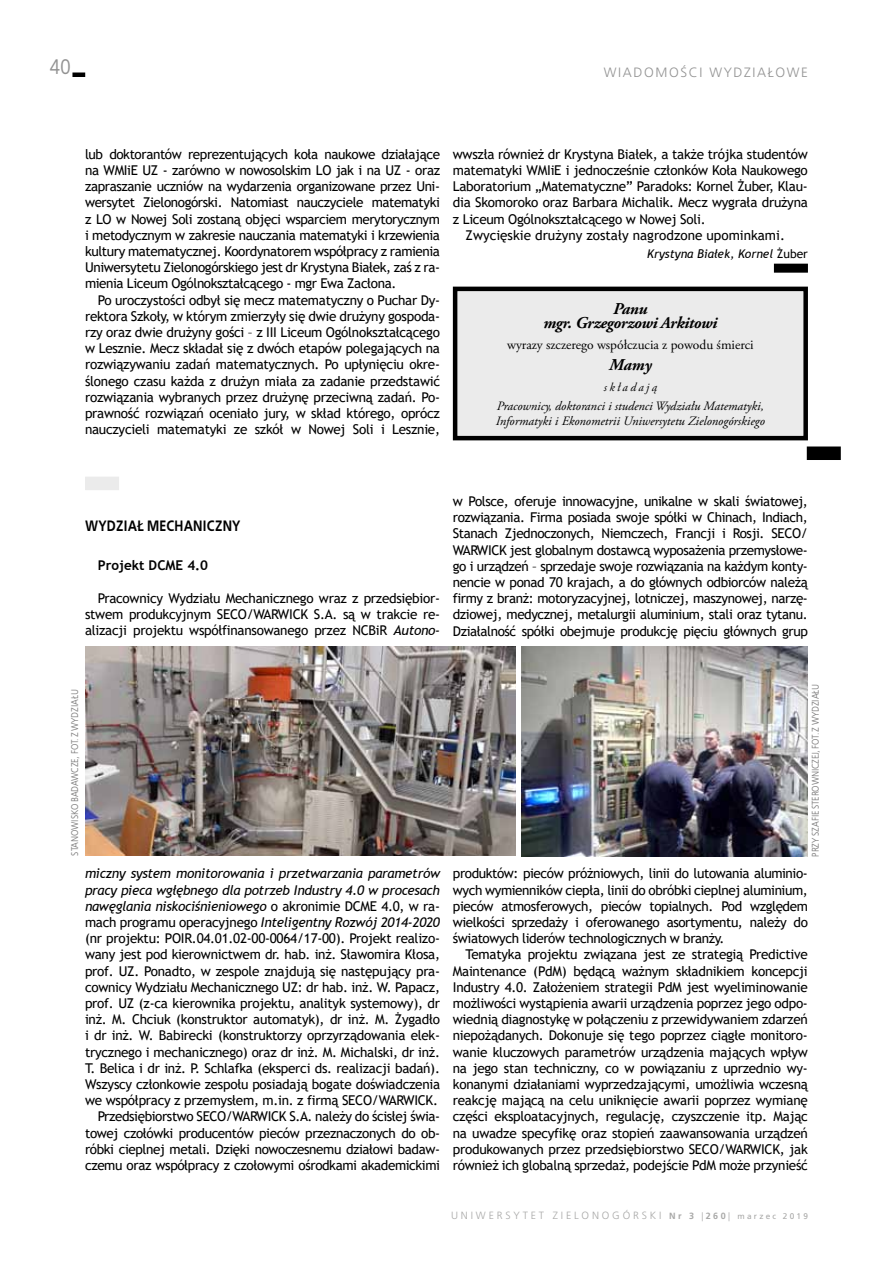
<style>
.page{position:relative;width:893px;height:1263px;background:#fff}
.page>*{position:absolute;margin:0;border:0;box-sizing:border-box;transform-origin:0 0}
.t1{font:21px "EFN Bureau OT";color:#929292}
.t2{font:italic 700 16.5px/14.7px "Adobe Garamond Pro";letter-spacing:-.02em;color:#000;text-align:center}
.t3{font:700 15px "EFN Bureau OT";letter-spacing:.01em;color:#000}
.t4{font:13.5px/16.2px "Trebuchet MS";letter-spacing:-.02em;color:#000;text-align:justify}
.t5{font:13.5px "Trebuchet MS";color:#000}
.t6{font:13.5px "Adobe Garamond Pro";color:#000}
.t7{font:300 13.5px "Frutiger LT Pro";letter-spacing:.12em;color:#929292}
.t8{font:700 13.5px "Trebuchet MS";color:#000}
.t9{font:italic 12.75px/15px "Adobe Garamond Pro";color:#000}
.t10{font:italic 12px "Trebuchet MS";color:#000}
.t11{font:italic 12px "Adobe Garamond Pro";letter-spacing:.2em;color:#000}
.t12{font:300 10.5px "Frutiger LT Pro";letter-spacing:.27em;color:#a8a8a7}
.t13{font:9.75px "EFN Bureau OT";color:#7f7e7e}
.s1{font-style:normal}
.s2{font-style:italic}
.s3{font-weight:700;font-size:9px}
.s4{font-size:9px}
.s5{font-weight:400;font-size:8.25px}
</style>
<div class="page">
<div style="left:72px;top:72px;width:13px;height:5px;background:#000"></div>
<div style="left:774px;top:264px;width:34px;height:9px;background:#000"></div>
<div style="left:85px;top:477px;width:34px;height:13px;background:#ebebeb"></div>
<div style="left:455px;top:289px;width:351px;height:149px;background:#ebebeb"></div>
<div style="left:453px;top:287px;width:355px;height:153px;border:4px solid #000"></div>
<div style="left:807px;top:446px;width:34px;height:14px;background:#000"></div>
<img style="left:85px;top:646px;width:430px;height:209px">
<img style="left:522px;top:646px;width:286px;height:210px">
<h1 class="t1" style="left:50px;top:55px;width:23px">40</h1>
<p class="t7" style="left:604px;top:65px;width:105px">WIADOMOŚCIWY</p>
<p class="t7" style="left:734px;top:65px;width:54px">DZIAŁOWE</p>
<p class="t4" style="left:85px;top:146px;width:357px">lub doktorantów reprezentujących koła naukowe działające na WMIiE UZ - zarówno w nowosolskim LO jak i na UZ - oraz zapraszanie uczniów na wydarzenia organizowane przez Uni&shy;wersytet Zielonogórski. Natomiast nauczyciele matematyki z LO w Nowej Soli zostaną objęci wsparciem merytorycznym i metodycznym w zakresie nauczania matematyki i krzewienia kultury matematycznej. Koordynatorem współpracy z ramienia Uniwersytetu Zielonogórskiego jest dr Krystyna Białek, zaś z ra&shy;mienia Liceum Ogólnokształcącego - mgr Ewa Zacłona.</p>
<p class="t4" style="left:85px;top:292px;width:356px;text-indent:13px">Po uroczystości odbył się mecz matematyczny o Puchar Dy&shy;rektora Szkoły, w którym zmierzyły się dwie drużyny gospoda&shy;rzy oraz dwie drużyny gości – z III Liceum Ogólnokształcącego w Lesznie. Mecz składał się z dwóch etapów polegających na rozwiązywaniu zadań matematycznych. Po upłynięciu okre&shy;ślonego czasu każda z drużyn miała za zadanie przedstawić rozwiązania wybranych przez drużynę przeciwną zadań. Po&shy;prawność rozwiązań oceniało jury, w skład którego, oprócz nauczycieli matematyki ze szkół w Nowej Soli i Lesznie,</p>
<p class="t4" style="left:453px;top:146px;width:356px">wwszła również dr Krystyna Białek, a także trójka studentów</p>
<p class="t4" style="left:453px;top:162px;width:356px">matematyki WMIiE i jednocześnie członków Koła Naukowego</p>
<p class="t4" style="left:453px;top:178px;width:356px">Laboratorium „Matematyczne” Paradoks: Kornel Żuber, Klau-</p>
<p class="t4" style="left:453px;top:194px;width:356px">dia Skomoroko oraz Barbara Michalik. Mecz wygrała drużyna</p>
<p class="t4" style="left:453px;top:211px;width:254px">z Liceum Ogólnokształcącego w Nowej Soli.</p>
<p class="t5" style="left:466px;top:226px;width:321px">Zwycięskie drużyny zostały nagrodzone upominkami.</p>
<p class="t10" style="left:647px;top:247px;width:162px">Krystyna Białek, Kornel <span class="s1">Żuber</span></p>
<p class="t2" style="left:543px;top:301px;width:175px">Panu<br>mgr. Grzegorzowi Arkitowi</p>
<p class="t6" style="left:507px;top:337px;width:248px">wyrazy szczerego współczucia z powodu śmierci</p>
<p class="t2" style="left:609px;top:358px;width:44px">Mamy</p>
<p class="t11" style="left:604px;top:380px;width:55px">składają</p>
<p class="t9" style="left:496px;top:399px;width:271px">Pracownicy, doktoranci i studenci Wydziału Matematyki,<br>Informatyki i Ekonometrii Uniwersytetu Zielonogórskiego</p>
<p class="t3" style="left:85px;top:516px;width:157px">WYDZIAŁ MECHANICZNY</p>
<p class="t8" style="left:98px;top:557px;width:112px">Projekt DCME 4.0</p>
<p class="t4" style="left:85px;top:590px;width:357px;text-indent:13px">Pracownicy Wydziału Mechanicznego wraz z przedsiębior&shy;stwem produkcyjnym SECO/WARWICK S.A. są w trakcie re&shy;alizacji projektu współfinansowanego przez NCBiR <span class="s2">Autono-</span></p>
<p class="t4" style="left:453px;top:493px;width:357px">w Polsce, oferuje innowacyjne, unikalne w skali światowej, rozwiązania. Firma posiada swoje spółki w Chinach, Indiach, Stanach Zjednoczonych, Niemczech, Francji i Rosji. SECO/ WARWICK jest globalnym dostawcą wyposażenia przemysłowe&shy;go i urządzeń – sprzedaje swoje rozwiązania na każdym konty&shy;nencie w ponad 70 krajach, a do głównych odbiorców należą firmy z branż: motoryzacyjnej, lotniczej, maszynowej, narzę&shy;dziowej, medycznej, metalurgii aluminium, stali oraz tytanu.<br>Działalność spółki obejmuje produkcję pięciu głównych grup</p>
<p class="t13" style="left:69px;top:855px;width:166px;rotate:-90deg">stanowisko badawcze, fot. z wydziału</p>
<p class="t13" style="left:810px;top:857px;width:173px;rotate:-90deg">przy szafie sterowniczej, fot. z wydziału</p>
<p class="t4" style="left:85px;top:865px;width:357px;text-align:right"><span class="s2">miczny system monitorowania i przetwarzania parametrów pracy pieca wgłębnego dla potrzeb Industry 4.0 w procesach nawęglania niskociśnieniowego</span> o akronimie DCME 4.0, w ra&shy;mach programu operacyjnego <span class="s2">Inteligentny Rozwój 2014-2020 </span>(nr projektu: POIR.04.01.02-00-0064/17-00). Projekt realizo&shy;wany jest pod kierownictwem dr. hab. inż. Sławomira Kłosa, prof. UZ. Ponadto, w zespole znajdują się następujący pra&shy;cownicy Wydziału Mechanicznego UZ: dr hab. inż. W. Papacz, prof. UZ (z-ca kierownika projektu, analityk systemowy), dr inż. M. Chciuk (konstruktor automatyk), dr inż. M. Żygadło i dr inż. W. Babirecki (konstruktorzy oprzyrządowania elek&shy;trycznego i mechanicznego) oraz dr inż. M. Michalski, dr inż.<br>T. Belica i dr inż. P. Schlafka (eksperci ds. realizacji badań).<br>Wszyscy członkowie zespołu posiadają bogate doświadczenia we współpracy z przemysłem, m.in. z firmą SECO/WARWICK.<br>Przedsiębiorstwo SECO/WARWICK S.A. należy do ścisłej świa&shy;towej czołówki producentów pieców przeznaczonych do ob&shy;róbki cieplnej metali. Dzięki nowoczesnemu działowi badaw&shy;czemu oraz współpracy z czołowymi ośrodkami akademickimi</p>
<p class="t4" style="left:453px;top:865px;width:356px">produktów: pieców próżniowych, linii do lutowania aluminio&shy;wych wymienników ciepła, linii do obróbki cieplnej aluminium, pieców atmosferowych, pieców topialnych. Pod względem wielkości sprzedaży i oferowanego asortymentu, należy do światowych liderów technologicznych w branży.</p>
<p class="t4" style="left:453px;top:946px;width:357px;text-indent:13px">Tematyka projektu związana jest ze strategią Predictive Maintenance (PdM) będącą ważnym składnikiem koncepcji Industry 4.0. Założeniem strategii PdM jest wyeliminowanie możliwości wystąpienia awarii urządzenia poprzez jego odpo&shy;wiednią diagnostykę w połączeniu z przewidywaniem zdarzeń niepożądanych. Dokonuje się tego poprzez ciągłe monitoro&shy;wanie kluczowych parametrów urządzenia mających wpływ na jego stan techniczny, co w powiązaniu z uprzednio wy&shy;konanymi działaniami wyprzedzającymi, umożliwia wczesną reakcję mającą na celu uniknięcie awarii poprzez wymianę części eksploatacyjnych, regulację, czyszczenie itp. Mając na uwadze specyfikę oraz stopień zaawansowania urządzeń produkowanych przez przedsiębiorstwo SECO/WARWICK, jak również ich globalną sprzedaż, podejście PdM może przynieść</p>
<p class="t12" style="left:451px;top:1209px;width:358px">UNIWERSYTET ZIELONOGÓRSKI <span class="s3">Nr 3</span> <span class="s4">|</span><span class="s3">260</span><span class="s4">|</span> <span class="s5">marzec 2019</span></p>
</div>
